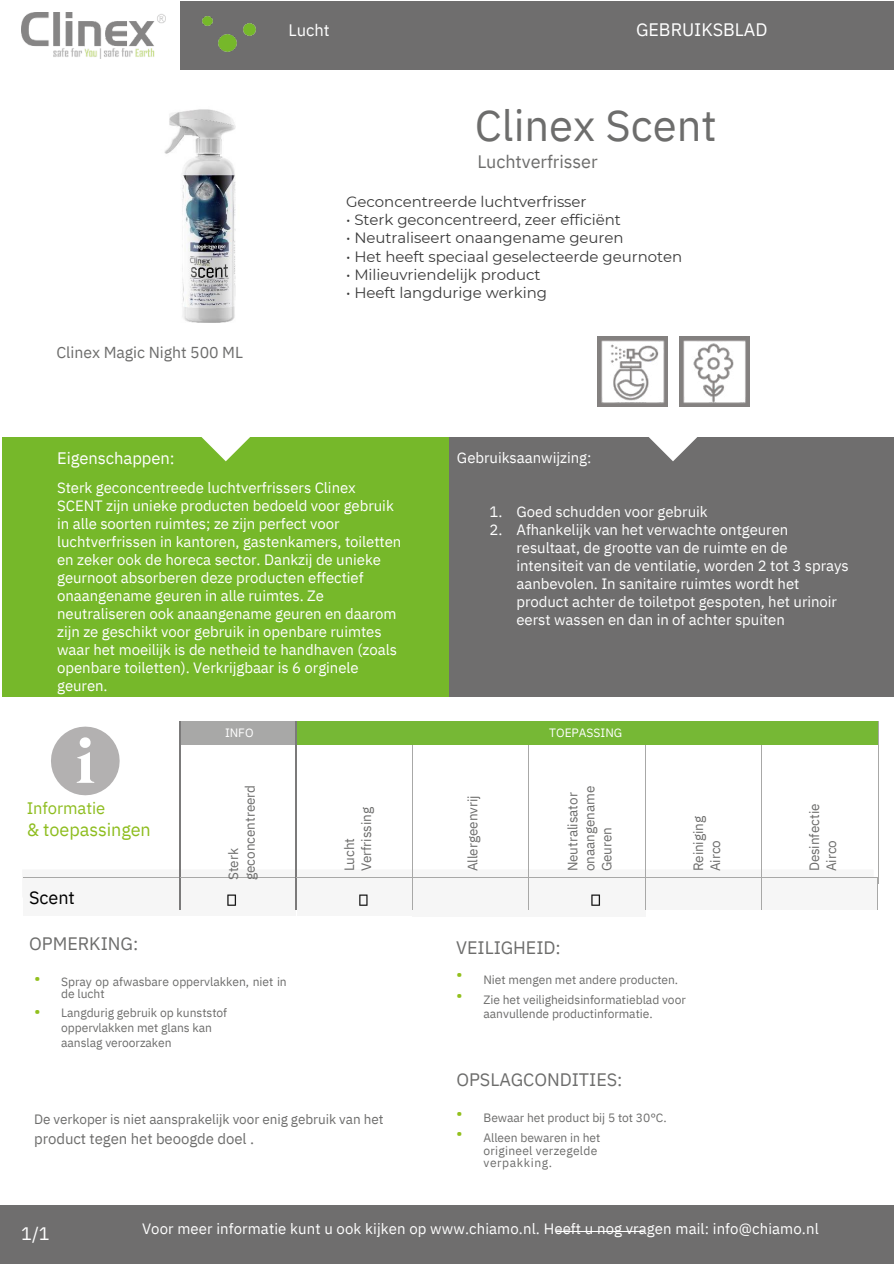
<style>
.page{position:relative;width:894px;height:1264px;background:#fff}
.page>*{position:absolute;margin:0;border:0;box-sizing:border-box;transform-origin:0 0}
.t1{font:43.65px "IBM Plex Sans";color:#6d6d6c}
.t2{font:18px "IBM Plex Sans";letter-spacing:-.005em;color:#6d6d6c}
.t3{font:18px "IBM Plex Sans";letter-spacing:-.005em;color:#fff}
.t4{font:18px "IBM Plex Sans";letter-spacing:-.005em;color:#8ebd1f}
.t5{font:18px "IBM Plex Sans";letter-spacing:-.005em;color:#000}
.t6{font:16.5px "IBM Plex Sans";letter-spacing:-.005em;color:#fff}
.t7{font:16.5px "IBM Plex Sans";letter-spacing:-.005em;color:#8ebd1f}
.t8{font:16.5px/20.2px "IBM Plex Sans";color:#92c01d}
.t9{font:15.9px "IBM Plex Sans";letter-spacing:-.005em;color:#6d6d6c}
.t10{font:15px/18px "IBM Plex Sans";letter-spacing:-.005em;color:#fff}
.t11{font:15px "Montserrat";letter-spacing:-.005em;color:#3b3b3b}
.t12{font:15px "IBM Plex Sans";letter-spacing:-.005em;color:#6d6d6c}
.t13{font:13.5px/17px "IBM Plex Sans";letter-spacing:-.005em;color:#6d6d6c}
.t14{font:12px/20.2px "IBM Plex Sans";letter-spacing:-.005em;color:#6d6d6c}
.t15{font:12px "IBM Plex Sans";letter-spacing:.02em;color:#6d6d6c}
.t16{font:12px "IBM Plex Sans";letter-spacing:-.005em;color:#fff}
.t17{font:12px "IBM Plex Sans";letter-spacing:.05em;color:#6d6d6c}
</style>
<div class="page">
<div style="left:2px;top:437px;width:447px;height:259px;background:#76b82a"></div>
<div style="left:449px;top:437px;width:444px;height:259px;background:#6f6e6e"></div>
<svg style="left:201px;top:382px;width:511px;height:79px"></svg>
<img style="left:597px;top:337px;width:70px;height:69px">
<img style="left:679px;top:337px;width:70px;height:69px">
<div style="left:180px;top:721px;width:115px;height:24px;background:#a8a8a7"></div>
<div style="left:297px;top:721px;width:580px;height:24px;background:#76b835"></div>
<hr style="left:295px;top:721px;width:2px;height:24px;background:#7b7a7a">
<svg style="left:179px;top:721px;width:1px;height:24px"></svg>
<svg style="left:877px;top:721px;width:1px;height:24px"></svg>
<hr style="left:179px;top:745px;width:1px;height:138px;background:#7b7a7a">
<hr style="left:295px;top:745px;width:2px;height:138px;background:#7b7a7a">
<hr style="left:412px;top:745px;width:1px;height:138px;background:#a8a8a7">
<hr style="left:528px;top:745px;width:1px;height:138px;background:#a8a8a7">
<hr style="left:645px;top:745px;width:1px;height:138px;background:#a8a8a7">
<hr style="left:761px;top:745px;width:1px;height:138px;background:#a8a8a7">
<hr style="left:877px;top:745px;width:1px;height:138px;background:#a8a8a7">
<div style="left:23px;top:884px;width:156px;height:32px;background:#f6f6f6"></div>
<div style="left:180px;top:884px;width:115px;height:32px;background:#f6f6f6"></div>
<div style="left:297px;top:884px;width:115px;height:32px;background:#f6f6f6"></div>
<img style="left:359px;top:897px;width:9px;height:9px">
<div style="left:412px;top:884px;width:116px;height:32px;background:#f6f6f6"></div>
<div style="left:529px;top:884px;width:116px;height:32px;background:#f6f6f6"></div>
<img style="left:591px;top:897px;width:9px;height:9px">
<div style="left:645px;top:877px;width:115px;height:32px;background:#f6f6f6"></div>
<div style="left:761px;top:877px;width:116px;height:32px;background:#f6f6f6"></div>
<svg style="left:23px;top:869px;width:855px;height:28px"></svg>
<hr style="left:179px;top:877px;width:1px;height:32px;background:#7b7a7a">
<hr style="left:295px;top:877px;width:1px;height:32px;background:#7b7a7a">
<hr style="left:412px;top:877px;width:1px;height:32px;background:#a8a8a7">
<hr style="left:528px;top:877px;width:1px;height:32px;background:#a8a8a7">
<hr style="left:644px;top:877px;width:1px;height:32px;background:#a8a8a7">
<hr style="left:761px;top:877px;width:1px;height:32px;background:#a8a8a7">
<hr style="left:877px;top:877px;width:1px;height:32px;background:#a8a8a7">
<img style="left:21px;top:12px;width:145px;height:46px">
<svg style="left:51px;top:726px;width:69px;height:69px"></svg>
<div style="left:180px;top:1px;width:713px;height:69px;background:#6f6e6e"></div>
<img style="left:218px;top:35px;width:18px;height:17px">
<svg style="left:244px;top:24px;width:11px;height:11px"></svg>
<svg style="left:203px;top:17px;width:9px;height:9px"></svg>
<div style="left:0;top:1205px;width:893px;height:58px;background:#6f6e6e"></div>
<hr style="left:556px;top:1231px;width:87px;height:1px;background:#fff">
<img style="left:164px;top:109px;width:72px;height:214px">
<img style="left:227px;top:890px;width:21px;height:16px">
<p class="t9" style="left:56px;top:341px;width:188px">Clinex Magic Night 500 ML</p>
<p class="t6" style="left:288px;top:19px;width:43px">Lucht</p>
<p class="t3" style="left:636px;top:17px;width:133px">GEBRUIKSBLAD</p>
<p class="t1" style="left:474px;top:96px;width:243px">Clinex Scent</p>
<p class="t2" style="left:477px;top:149px;width:122px">Luchtverfrisser</p>
<p class="t11" style="left:346px;top:193px;width:242px">Geconcentreerde luchtverfrisser</p>
<p class="t11" style="left:346px;top:211px;width:276px">• Sterk geconcentreerd, zeer efficiënt</p>
<p class="t11" style="left:346px;top:229px;width:279px">• Neutraliseert onaangename geuren</p>
<p class="t11" style="left:346px;top:247px;width:338px">• Het heeft speciaal geselecteerde geurnoten</p>
<p class="t11" style="left:346px;top:265px;width:196px">• Milieuvriendelijk product</p>
<p class="t11" style="left:346px;top:283px;width:202px">• Heeft langdurige werking</p>
<p class="t6" style="left:57px;top:447px;width:119px">Eigenschappen:</p>
<p class="t10" style="left:457px;top:449px;width:136px">Gebruiksaanwijzing:</p>
<p class="t10" style="left:516px;top:502px;width:193px">Goed schudden voor gebruik</p>
<p class="t10" style="left:516px;top:520px;width:334px">Afhankelijk van het verwachte ontgeuren resultaat, de grootte van de ruimte en de intensiteit van de ventilatie, worden 2 tot 3 sprays aanbevolen. In sanitaire ruimtes wordt het</p>
<p class="t10" style="left:516px;top:592px;width:322px">product achter de toiletpot gespoten, het urinoir eerst wassen en dan in of achter spuiten</p>
<p class="t10" style="left:57px;top:478px;width:300px">Sterk geconcentreede luchtverfrissers Clinex</p>
<p class="t10" style="left:57px;top:496px;width:346px">SCENT zijn unieke producten bedoeld voor gebruik in alle soorten ruimtes; ze zijn perfect voor luchtverfrissen in kantoren, gastenkamers, toiletten en zeker ook de horeca sector. Dankzij de unieke geurnoot absorberen deze producten effectief onaangename geuren in alle ruimtes. Ze neutraliseren ook anaangename geuren en daarom zijn ze geschikt voor gebruik in openbare ruimtes waar het moeilijk is de netheid te handhaven (zoals openbare toiletten). Verkrijgbaar is 6 orginele geuren.</p>
<p class="t10" style="left:489px;top:502px;width:15px">1.<br>2.</p>
<p class="t7" style="left:27px;top:797px;width:80px">Informatie</p>
<p class="t4" style="left:27px;top:817px;width:126px">&amp; toepassingen</p>
<p class="t5" style="left:29px;top:886px;width:47px">Scent</p>
<p class="t2" style="left:29px;top:931px;width:110px">OPMERKING:</p>
<p class="t16" style="left:225px;top:725px;width:30px">INFO</p>
<p class="t13" style="left:241px;top:880px;width:97px;rotate:-90deg">geconcentreerd</p>
<p class="t13" style="left:224px;top:880px;width:33px;rotate:-90deg">Sterk</p>
<p class="t16" style="left:549px;top:725px;width:74px">TOEPASSING</p>
<p class="t13" style="left:340px;top:871px;width:66px;rotate:-90deg">Lucht<br>Verfrissing</p>
<p class="t13" style="left:464px;top:871px;width:77px;rotate:-90deg">Allergeenvrij</p>
<p class="t13" style="left:564px;top:871px;width:81px;rotate:-90deg">Neutralisator</p>
<p class="t13" style="left:580px;top:871px;width:87px;rotate:-90deg">onaangename</p>
<p class="t13" style="left:597px;top:871px;width:46px;rotate:-90deg">Geuren</p>
<p class="t13" style="left:689px;top:871px;width:57px;rotate:-90deg">Reiniging</p>
<p class="t13" style="left:706px;top:871px;width:33px;rotate:-90deg">Airco</p>
<p class="t2" style="left:456px;top:935px;width:106px">VEILIGHEID:</p>
<p class="t8" style="left:34px;top:961px;width:8px;line-height:32.7px">• •</p>
<p class="t8" style="left:456px;top:964px;width:8px">• •</p>
<p class="t14" style="left:61px;top:975px;width:227px;line-height:12.5px">Spray op afwasbare oppervlakken, niet in de lucht</p>
<p class="t14" style="left:61px;top:1002px;width:167px">Langdurig gebruik op kunststof</p>
<p class="t14" style="left:61px;top:1017px;width:152px">oppervlakken met glans kan</p>
<p class="t14" style="left:61px;top:1031px;width:112px">aanslag veroorzaken</p>
<p class="t14" style="left:483px;top:969px;width:204px">Niet mengen met andere producten.<br>Zie het veiligheidsinformatieblad voor</p>
<p class="t14" style="left:483px;top:1002px;width:171px">aanvullende productinformatie.</p>
<p class="t13" style="left:34px;top:1110px;width:351px">De verkoper is niet aansprakelijk voor enig gebruik van het</p>
<p class="t12" style="left:34px;top:1128px;width:221px">product tegen het beoogde doel .</p>
<p class="t2" style="left:456px;top:1067px;width:167px">OPSLAGCONDITIES:</p>
<p class="t8" style="left:456px;top:1102px;width:8px">• •</p>
<p class="t14" style="left:483px;top:1107px;width:185px">Bewaar het product bij 5 tot 30°C.<br>Alleen bewaren in het</p>
<p class="t15" style="left:483px;top:1142px;width:115px">origineel verzegelde</p>
<p class="t17" style="left:483px;top:1154px;width:70px">verpakking.</p>
<p class="t13" style="left:805px;top:871px;width:69px;rotate:-90deg">Desinfectie</p>
<p class="t13" style="left:822px;top:871px;width:33px;rotate:-90deg">Airco</p>
<p class="t3" style="left:21px;top:1221px;width:30px">1/1</p>
<p class="t10" style="left:142px;top:1219px;width:678px">Voor meer informatie kunt u ook kijken op www.chiamo.nl. Heeft u nog vragen mail: info@chiamo.nl</p>
</div>
